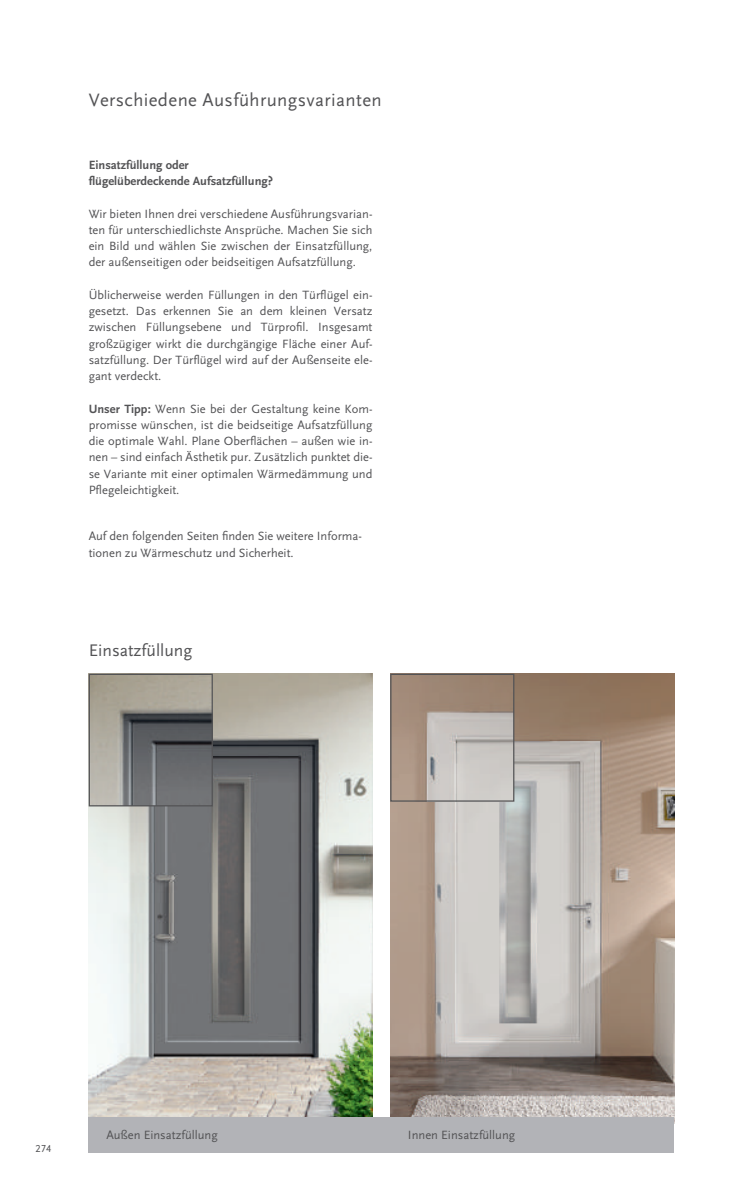
<style>
.page{position:relative;width:745px;height:1195px;background:#fff}
.page>*{position:absolute;margin:0;border:0;box-sizing:border-box;transform-origin:0 0}
.t1{font:18.75px "Scala Sans LF";letter-spacing:.02em;color:#535355}
.t2{font:17.5px "Scala Sans LF";color:#535355}
.t3{font:12.5px/16.2px "Scala Sans LF";color:#535355;text-align:justify}
.t4{font:700 12.5px/16.2px "Scala Sans LF";color:#535355}
.t5{font:10.62px "Scala Sans LF";color:#535355}
.s1{font-weight:700}
</style>
<div class="page">
<img style="left:89px;top:673px;width:283px;height:443px">
<img style="left:91px;top:675px;width:120px;height:129px">
<div style="left:89px;top:673px;width:124px;height:133px;border:1px solid #535355"></div>
<img style="left:390px;top:673px;width:283px;height:443px">
<img style="left:392px;top:675px;width:120px;height:124px">
<div style="left:390px;top:673px;width:124px;height:128px;border:1px solid #535355"></div>
<div style="left:89px;top:1116px;width:584px;height:36px;background:#b2b3b7"></div>
<h1 class="t1" style="left:89px;top:90px;width:294px">Verschiedene Ausführungsvarianten</h1>
<p class="t4" style="left:89px;top:157px;width:186px">Einsatzfüllung oder flügelüberdeckende Aufsatzfüllung?</p>
<p class="t3" style="left:89px;top:205px;width:285px">Wir bieten Ihnen drei verschiedene Ausführungsvarian&shy;ten für unterschiedlichste Ansprüche. Machen Sie sich ein Bild und wählen Sie zwischen der Einsatzfüllung, der außenseitigen oder beidseitigen Aufsatzfüllung.</p>
<p class="t3" style="left:89px;top:287px;width:285px">Üblicherweise werden Füllungen in den Türflügel ein&shy;gesetzt. Das erkennen Sie an dem kleinen Versatz zwischen Füllungsebene und Türprofil. Insgesamt großzügiger wirkt die durchgängige Fläche einer Auf&shy;satzfüllung. Der Türflügel wird auf der Außenseite ele&shy;gant verdeckt.</p>
<p class="t3" style="left:89px;top:400px;width:285px"><span class="s1">Unser Tipp:</span> Wenn Sie bei der Gestaltung keine Kom&shy;promisse wünschen, ist die beidseitige Aufsatzfüllung die optimale Wahl. Plane Oberflächen – außen wie in&shy;nen – sind einfach Ästhetik pur. Zusätzlich punktet die&shy;se Variante mit einer optimalen Wärmedämmung und Pflegeleichtigkeit.</p>
<p class="t3" style="left:89px;top:528px;width:274px">Auf den folgenden Seiten finden Sie weitere Informa&shy;tionen zu Wärmeschutz und Sicherheit.</p>
<h2 class="t2" style="left:89px;top:640px;width:105px">Einsatzfüllung</h2>
<p class="t5" style="left:35px;top:1142px;width:17px">274</p>
<p class="t3" style="left:106px;top:1126px;width:113px">Außen Einsatzfüllung</p>
<p class="t3" style="left:407px;top:1126px;width:109px">Innen Einsatzfüllung</p>
</div>
